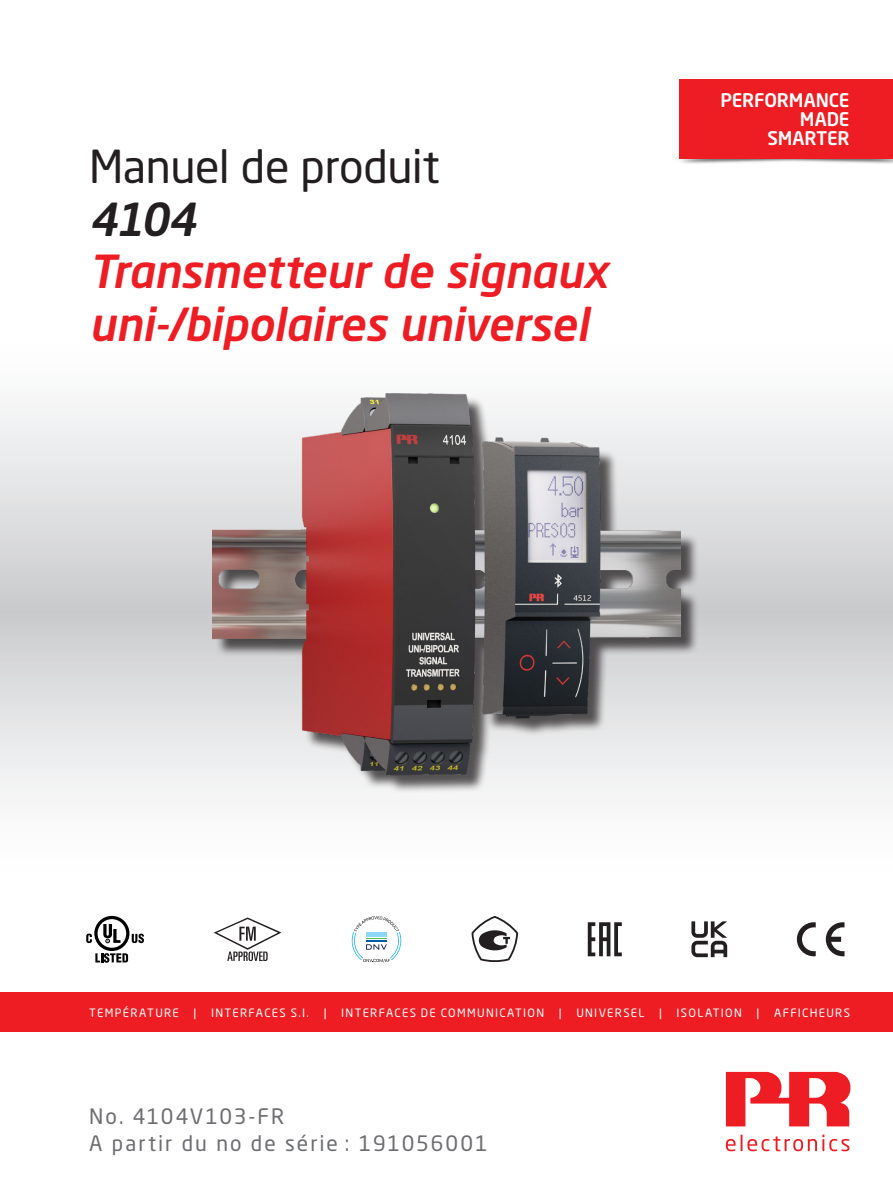
<style>
.page{position:relative;width:893px;height:1191px;background:#fff}
.page>*{position:absolute;margin:0;border:0;box-sizing:border-box;transform-origin:0 0}
.t1{font:italic 500 45px/52.5px "Neo Sans Pro";letter-spacing:-.005em;color:#ee1d23}
.t2{font:45px "Neo Sans Pro";letter-spacing:-.01em;color:#231f20}
.t3{font:italic 500 45px "Neo Sans Pro";color:#231f20}
.t4{font:21px/27px "Neo Sans Pro";letter-spacing:.095em;color:#6c6d70}
.t5{font:500 18.6px/19px "Neo Sans Std";letter-spacing:-.01em;color:#fff;text-align:right}
.t6{font:11.4px "Neo Sans Pro";letter-spacing:.11em;color:#fff}
</style>
<div class="page">
<svg style="left:0;top:408px;width:893px;height:387px"></svg>
<div style="left:0;top:992px;width:893px;height:40px;background:#ee1d23"></div>
<svg style="left:726px;top:1134px;width:123px;height:17px"></svg>
<svg style="left:726px;top:1071px;width:124px;height:55px"></svg>
<img style="left:679px;top:153px;width:214px;height:11px">
<div style="left:680px;top:79px;width:213px;height:80px;background:#ee1d23"></div>
<div style="left:215px;top:396px;width:484px;height:397px;background:#231f20;opacity:.75"></div>
<img style="left:213px;top:393px;width:467px;height:401px">
<svg style="left:86px;top:916px;width:58px;height:46px"></svg>
<svg style="left:826px;top:922px;width:18px;height:34px"></svg>
<svg style="left:797px;top:922px;width:19px;height:34px"></svg>
<svg style="left:588px;top:922px;width:34px;height:34px"></svg>
<svg style="left:471px;top:915px;width:47px;height:47px"></svg>
<svg style="left:214px;top:917px;width:67px;height:44px"></svg>
<svg style="left:691px;top:921px;width:36px;height:36px"></svg>
<svg style="left:352px;top:916px;width:49px;height:46px"></svg>
<h1 class="t2" style="left:89px;top:139px;width:352px">Manuel de produit</h1>
<h1 class="t3" style="left:89px;top:191px;width:109px">4104</h1>
<h1 class="t1" style="left:89px;top:244px;width:521px">Transmetteur de signaux uni-/bipolaires universel</h1>
<h3 class="t5" style="left:720px;top:90px;width:131px">PERFORMANCE<br>MADE<br>SMARTER</h3>
<p class="t6" style="left:89px;top:1005px;width:91px">TEMPÉRATURE</p>
<p class="t6" style="left:194px;top:1005px;width:4px">|</p>
<p class="t6" style="left:211px;top:1005px;width:99px">INTERFACES S.I.</p>
<p class="t6" style="left:324px;top:1005px;width:4px">|</p>
<p class="t6" style="left:341px;top:1005px;width:204px">INTERFACES DE COMMUNICATION</p>
<p class="t6" style="left:559px;top:1005px;width:4px">|</p>
<p class="t6" style="left:576px;top:1005px;width:69px">UNIVERSEL</p>
<p class="t6" style="left:659px;top:1005px;width:4px">|</p>
<p class="t6" style="left:677px;top:1005px;width:67px">ISOLATION</p>
<p class="t6" style="left:757px;top:1005px;width:4px">|</p>
<p class="t6" style="left:774px;top:1005px;width:77px">AFFICHEURS</p>
<h2 class="t4" style="left:89px;top:1102px;width:400px">No. 4104V103-FR<br>A partir du no de série : 191056001</h2>
</div>
